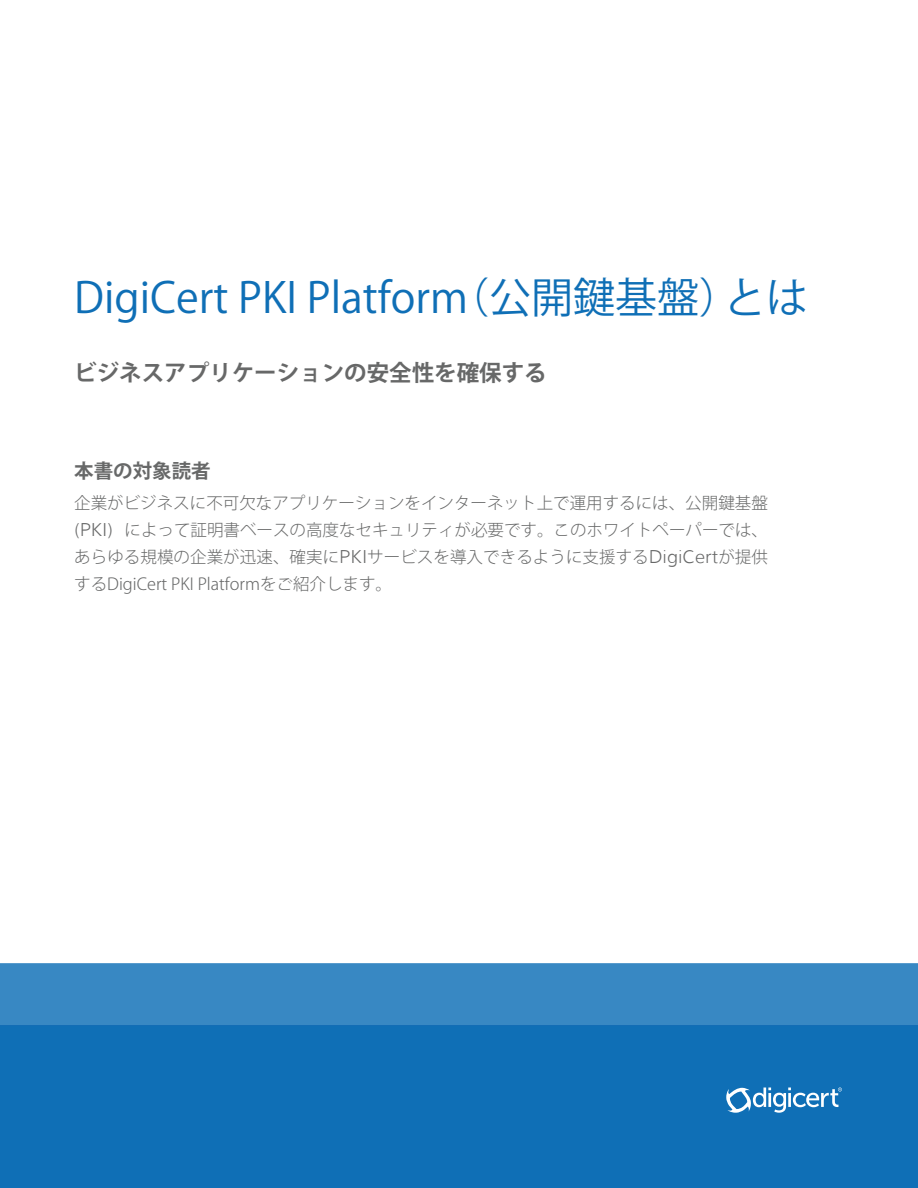
<style>
.page{position:relative;width:918px;height:1188px;background:#fff}
.page>*{position:absolute;margin:0;border:0;box-sizing:border-box;transform-origin:0 0}
.t1{font:42px "Koz Go Pro";color:#0f6fb6}
.t2{font:700 22.5px "Koz Go Pro";color:#676868}
.t3{font:700 19.5px "Koz Go Pro";color:#676868}
.t4{font:300 16.5px/27px "Koz Go Pro";color:#676868;text-align:justify}
.s1{font-family:"Muli";font-size:18px}
</style>
<div class="page">
<div style="left:0;top:1026px;width:918px;height:162px;background:#0f6fb6"></div>
<div style="left:0;top:963px;width:918px;height:63px;background:#3888c3"></div>
<svg style="left:726px;top:1087px;width:116px;height:26px"></svg>
<h1 class="t1" style="left:74px;top:270px;width:735px">DigiCert PKI Platform（公開鍵基盤）とは</h1>
<h2 class="t2" style="left:74px;top:358px;width:474px">ビジネスアプリケーションの安全性を確保する</h2>
<p class="t3" style="left:74px;top:458px;width:138px">本書の対象読者</p>
<p class="t4" style="left:74px;top:490px;width:695px">企業がビジネスに不可欠なアプリケーションをインターネット上で運用するには、公開鍵基盤<span class="s1">(PKI)</span> によって証明書ベースの高度なセキュリティが必要です。このホワイトペーパーでは、あらゆる規模の企業が迅速、確実に<span class="s1">PKI</span>サービスを導入できるように支援する<span class="s1">DigiCert</span>が提供するDigiCert PKI Platformをご紹介します。</p>
</div>
